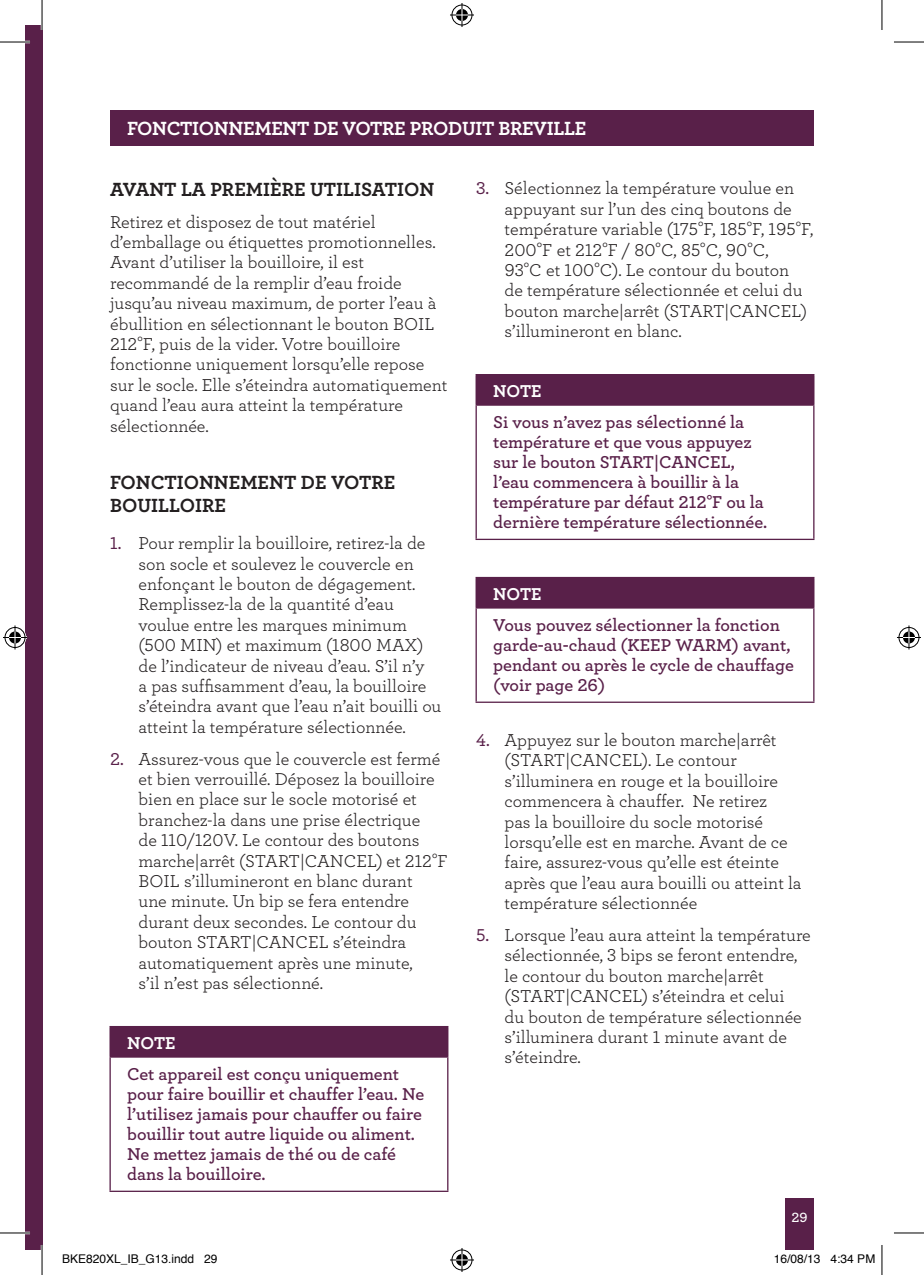
<style>
.page{position:relative;width:924px;height:1275px;background:#fff}
.page>*{position:absolute;margin:0;border:0;box-sizing:border-box;transform-origin:0 0}
.t1{font:20px/23px "Archer Bold LF";color:#231f20}
.t2{font:20px "Archer Bold LF";letter-spacing:-.015em;color:#fff}
.t3{font:18px/20.4px "Archer Book LF";color:#231f20}
.t4{font:18px/20px "Archer Semibold LF";color:#592049}
.t5{font:18px "Archer Bold LF";color:#fff}
.t6{font:14px "Archer Semibold LF";color:#fff}
.t7{font:12px "Helvetica";color:#000}
.s1{font-family:"Archer Medium LF";color:#592049}
</style>
<div class="page">
<div style="left:785px;top:1199px;width:28px;height:51px;background:#592049"></div>
<div style="left:25px;top:25px;width:17px;height:1225px;background:#592049"></div>
<div style="left:110px;top:110px;width:703px;height:36px;background:#592049"></div>
<div style="left:110px;top:1026px;width:337px;height:31px;background:#592049"></div>
<hr style="left:109px;top:1027px;width:2px;height:29px;background:#592049">
<svg style="left:447px;top:1027px;width:1px;height:29px"></svg>
<hr style="left:109px;top:1026px;width:339px;height:1px;background:#592049">
<hr style="left:109px;top:1057px;width:2px;height:133px;background:#592049">
<hr style="left:447px;top:1057px;width:1px;height:133px;background:#592049">
<hr style="left:109px;top:1190px;width:339px;height:2px;background:#592049">
<hr style="left:109px;top:1056px;width:339px;height:1px;background:#592049">
<div style="left:476px;top:375px;width:337px;height:30px;background:#592049"></div>
<svg style="left:475px;top:375px;width:1px;height:29px"></svg>
<hr style="left:812px;top:375px;width:2px;height:29px;background:#592049">
<hr style="left:475px;top:374px;width:339px;height:1px;background:#592049">
<hr style="left:475px;top:406px;width:1px;height:133px;background:#592049">
<hr style="left:812px;top:406px;width:2px;height:133px;background:#592049">
<hr style="left:475px;top:539px;width:339px;height:1px;background:#592049">
<hr style="left:475px;top:404px;width:339px;height:2px;background:#592049">
<div style="left:476px;top:577px;width:337px;height:31px;background:#592049"></div>
<svg style="left:475px;top:578px;width:1px;height:29px"></svg>
<hr style="left:812px;top:578px;width:2px;height:29px;background:#592049">
<hr style="left:475px;top:577px;width:339px;height:1px;background:#592049">
<hr style="left:475px;top:608px;width:1px;height:93px;background:#592049">
<hr style="left:812px;top:608px;width:2px;height:93px;background:#592049">
<hr style="left:475px;top:701px;width:339px;height:2px;background:#592049">
<hr style="left:475px;top:607px;width:339px;height:1px;background:#592049">
<hr style="left:0;top:41px;width:30px;height:2px;background:#fff">
<hr style="left:0;top:1231px;width:30px;height:3px;background:#fff">
<hr style="left:41px;top:0;width:2px;height:30px;background:#fff">
<hr style="left:41px;top:1245px;width:2px;height:30px;background:#fff">
<hr style="left:0;top:42px;width:30px;height:1px;background:#000">
<hr style="left:893px;top:42px;width:30px;height:1px;background:#000">
<hr style="left:0;top:1232px;width:30px;height:1px;background:#000">
<hr style="left:893px;top:1232px;width:30px;height:1px;background:#000">
<hr style="left:42px;top:0;width:1px;height:30px;background:#000">
<hr style="left:42px;top:1245px;width:1px;height:30px;background:#000">
<hr style="left:881px;top:0;width:1px;height:30px;background:#000">
<hr style="left:881px;top:1245px;width:1px;height:30px;background:#000">
<svg style="left:450px;top:3px;width:24px;height:24px"></svg>
<svg style="left:450px;top:1248px;width:24px;height:24px"></svg>
<svg style="left:3px;top:625px;width:24px;height:24px"></svg>
<svg style="left:897px;top:625px;width:23px;height:24px"></svg>
<p class="t2" style="left:127px;top:115px;width:460px">FONCTIONNEMENT DE VOTRE PRODUIT BREVILLE</p>
<p class="t1" style="left:110px;top:177px;width:325px">AVANT LA PREMIÈRE UTILISATION</p>
<p class="t3" style="left:110px;top:211px;width:339px">Retirez et disposez de tout matériel d’emballage ou étiquettes promotionnelles.<br>Avant d’utiliser la bouilloire, il est recommandé de la remplir d’eau froide jusqu’au niveau maximum, de porter l’eau à ébullition en sélectionnant le bouton BOIL 212°F, puis de la vider. Votre bouilloire fonctionne uniquement lorsqu’elle repose sur le socle. Elle s’éteindra automatiquement quand l’eau aura atteint la température sélectionnée.</p>
<p class="t1" style="left:110px;top:470px;width:287px">FONCTIONNEMENT DE VOTRE<br>BOUILLOIRE</p>
<p class="t3" style="left:138px;top:532px;width:304px;text-indent:-28px"><span class="s1">1.</span> Pour remplir la bouilloire, retirez-la de son socle et soulevez le couvercle en enfonçant le bouton de dégagement.<br>Remplissez-la de la quantité d’eau voulue entre les marques minimum (500 MIN) et maximum (1800 MAX) de l’indicateur de niveau d’eau. S’il n’y<br>a pas suffisamment d’eau, la bouilloire s’éteindra avant que l’eau n’ait bouilli ou atteint la température sélectionnée.</p>
<p class="t3" style="left:138px;top:748px;width:310px;text-indent:-28px"><span class="s1">2.</span> Assurez-vous que le couvercle est fermé et bien verrouillé. Déposez la bouilloire bien en place sur le socle motorisé et branchez-la dans une prise électrique<br>de 110/120V. Le contour des boutons marche|arrêt (START|CANCEL) et 212°F BOIL s’illumineront en blanc durant<br>une minute. Un bip se fera entendre durant deux secondes. Le contour du bouton START|CANCEL s’éteindra automatiquement après une minute,<br>s’il n’est pas sélectionné.</p>
<p class="t5" style="left:127px;top:1031px;width:50px">NOTE</p>
<p class="t4" style="left:127px;top:1063px;width:298px">Cet appareil est conçu uniquement pour faire bouillir et chauffer l’eau. Ne l’utilisez jamais pour chauffer ou faire bouillir tout autre liquide ou aliment.<br>Ne mettez jamais de thé ou de café dans la bouilloire.</p>
<p class="t3" style="left:504px;top:178px;width:310px;text-indent:-28px"><span class="s1">3.</span> Sélectionnez la température voulue en appuyant sur l’un des cinq boutons de température variable (175°F, 185°F, 195°F, 200°F et 212°F / 80°C, 85°C, 90°C,<br>93°C et 100°C). Le contour du bouton<br>de température sélectionnée et celui du bouton marche|arrêt (START|CANCEL) s’illumineront en blanc.</p>
<p class="t5" style="left:493px;top:380px;width:50px">NOTE</p>
<p class="t4" style="left:493px;top:411px;width:275px">Si vous n’avez pas sélectionné la température et que vous appuyez sur le bouton START|CANCEL, l’eau commencera à bouillir à la température par défaut 212°F ou la dernière température sélectionnée.</p>
<p class="t5" style="left:493px;top:582px;width:50px">NOTE</p>
<p class="t4" style="left:493px;top:614px;width:302px">Vous pouvez sélectionner la fonction garde-au-chaud (KEEP WARM) avant, pendant ou après le cycle de chauffage (voir page 26)</p>
<p class="t3" style="left:504px;top:729px;width:298px;text-indent:-28px"><span class="s1">4.</span> Appuyez sur le bouton marche|arrêt (START|CANCEL). Le contour s’illuminera en rouge et la bouilloire commencera à chauffer. Ne retirez<br>pas la bouilloire du socle motorisé lorsqu’elle est en marche. Avant de ce faire, assurez-vous qu’elle est éteinte après que l’eau aura bouilli ou atteint la température sélectionnée</p>
<p class="t3" style="left:504px;top:924px;width:308px;text-indent:-28px"><span class="s1">5.</span> Lorsque l’eau aura atteint la température sélectionnée, 3 bips se feront entendre, le contour du bouton marche|arrêt (START|CANCEL) s’éteindra et celui<br>du bouton de température sélectionnée s’illuminera durant 1 minute avant de s’éteindre.</p>
<p class="t6" style="left:791px;top:1208px;width:18px">29</p>
<p class="t7" style="left:62px;top:1249px;width:157px">BKE820XL_IB_G13.indd 29</p>
<p class="t7" style="left:773px;top:1249px;width:103px">16/08/13 4:34 PM</p>
</div>
